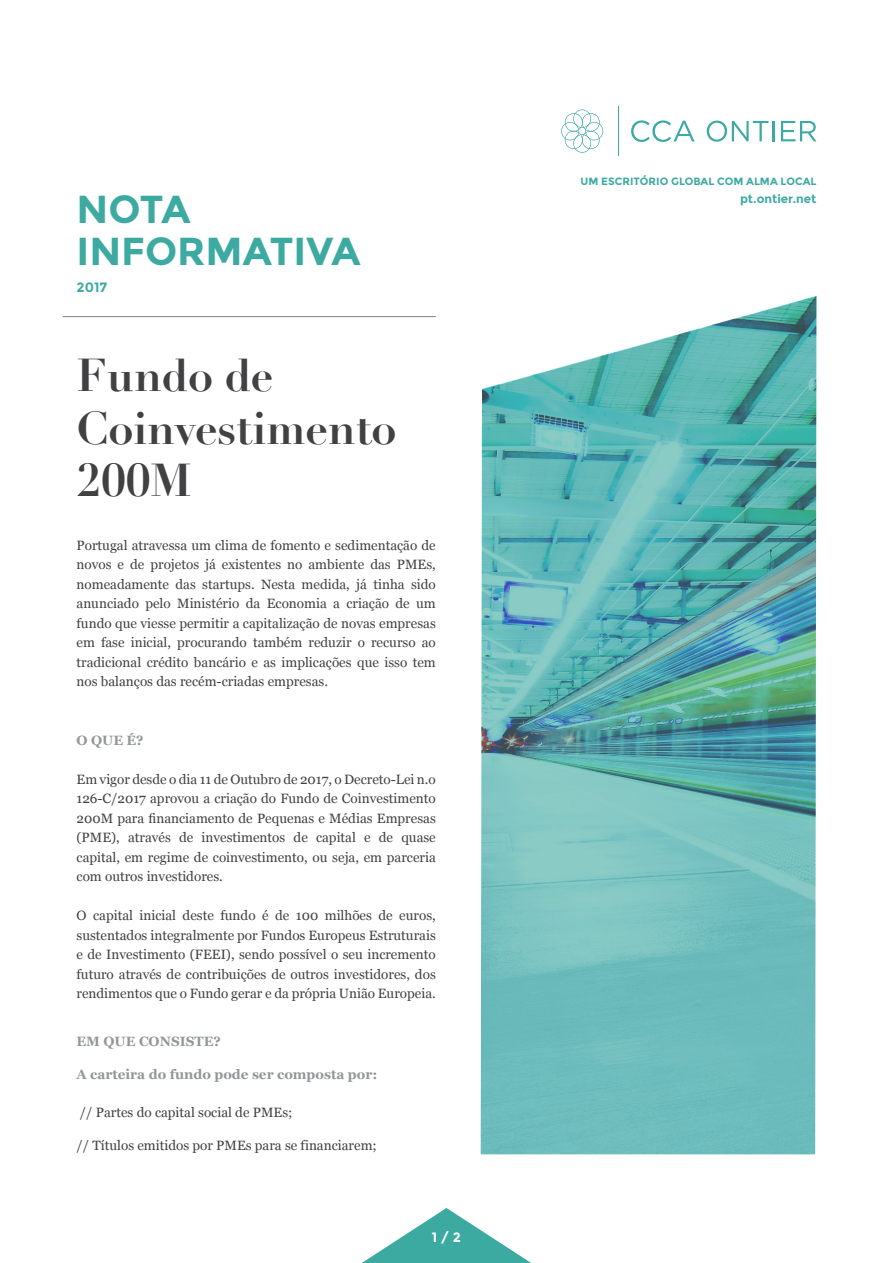
<style>
.page{position:relative;width:893px;height:1263px;background:#fff}
.page>*{position:absolute;margin:0;border:0;box-sizing:border-box;transform-origin:0 0}
.t1{font:700 45px/52.5px "Didot";letter-spacing:-.01em;color:#414042}
.t2{font:700 39px/42px "Montserrat";color:#3daaa2}
.t3{font:13.5px/19.5px "Georgia";color:#414042;text-align:justify}
.t4{font:700 13.5px "Georgia";color:#939598}
.t5{font:700 13.5px "Montserrat";color:#3daaa2}
.t6{font:700 13.5px "Montserrat";color:#fff}
.t7{font:700 12px "Montserrat";color:#3daaa2}
.t8{font:700 10.5px "Montserrat";color:#3daaa2}
</style>
<div class="page">
<hr style="left:618px;top:106px;width:1px;height:50px;background:#3daaa2">
<svg style="left:561px;top:110px;width:42px;height:43px"></svg>
<svg style="left:707px;top:121px;width:61px;height:21px"></svg>
<hr style="left:773px;top:121px;width:2px;height:20px;background:#3daaa2">
<svg style="left:781px;top:121px;width:35px;height:20px"></svg>
<svg style="left:631px;top:120px;width:64px;height:22px"></svg>
<hr style="left:63px;top:316px;width:373px;height:1px;background:#808285">
<svg style="left:362px;top:1208px;width:169px;height:55px"></svg>
<svg style="left:481px;top:296px;width:335px;height:858px;background:#6fb9b8"></svg>
<h2 class="t2" style="left:77px;top:189px;width:286px">NOTA<br>INFORMATIVA</h2>
<p class="t5" style="left:77px;top:280px;width:32px">2017</p>
<h1 class="t1" style="left:77px;top:350px;width:322px">Fundo de<br>Coinvestimento<br>200M</h1>
<p class="t3" style="left:77px;top:535px;width:361px">Portugal atravessa um clima de fomento e sedimentação de novos e de projetos já existentes no ambiente das PMEs, nomeadamente das startups. Nesta medida, já tinha sido anunciado pelo Ministério da Economia a criação de um fundo que viesse permitir a capitalização de novas empresas em fase inicial, procurando também reduzir o recurso ao tradicional crédito bancário e as implicações que isso tem nos balanços das recém-criadas empresas.</p>
<p class="t4" style="left:77px;top:730px;width:69px">O QUE É?</p>
<p class="t3" style="left:77px;top:769px;width:361px">Em vigor desde o dia 11 de Outubro de 2017, o Decreto-Lei n.o 126-C/2017 aprovou a criação do Fundo de Coinvestimento 200M para financiamento de Pequenas e Médias Empresas (PME), através de investimentos de capital e de quase capital, em regime de coinvestimento, ou seja, em parceria com outros investidores.</p>
<p class="t3" style="left:77px;top:905px;width:361px">O capital inicial deste fundo é de 100 milhões de euros, sustentados integralmente por Fundos Europeus Estruturais e de Investimento (FEEI), sendo possível o seu incremento futuro através de contribuições de outros investidores, dos rendimentos que o Fundo gerar e da própria União Europeia.</p>
<p class="t4" style="left:77px;top:1031px;width:146px">EM QUE CONSISTE?</p>
<p class="t4" style="left:77px;top:1064px;width:302px">A carteira do fundo pode ser composta por:</p>
<p class="t3" style="left:80px;top:1102px;width:214px">// Partes do capital social de PMEs;</p>
<p class="t3" style="left:77px;top:1135px;width:302px">// Títulos emitidos por PMEs para se financiarem;</p>
<p class="t6" style="left:432px;top:1229px;width:31px">1 / 2</p>
<p class="t8" style="left:581px;top:175px;width:237px">UM ESCRITÓRIO GLOBAL COM ALMA LOCAL</p>
<p class="t7" style="left:740px;top:191px;width:78px">pt.ontier.net</p>
</div>
